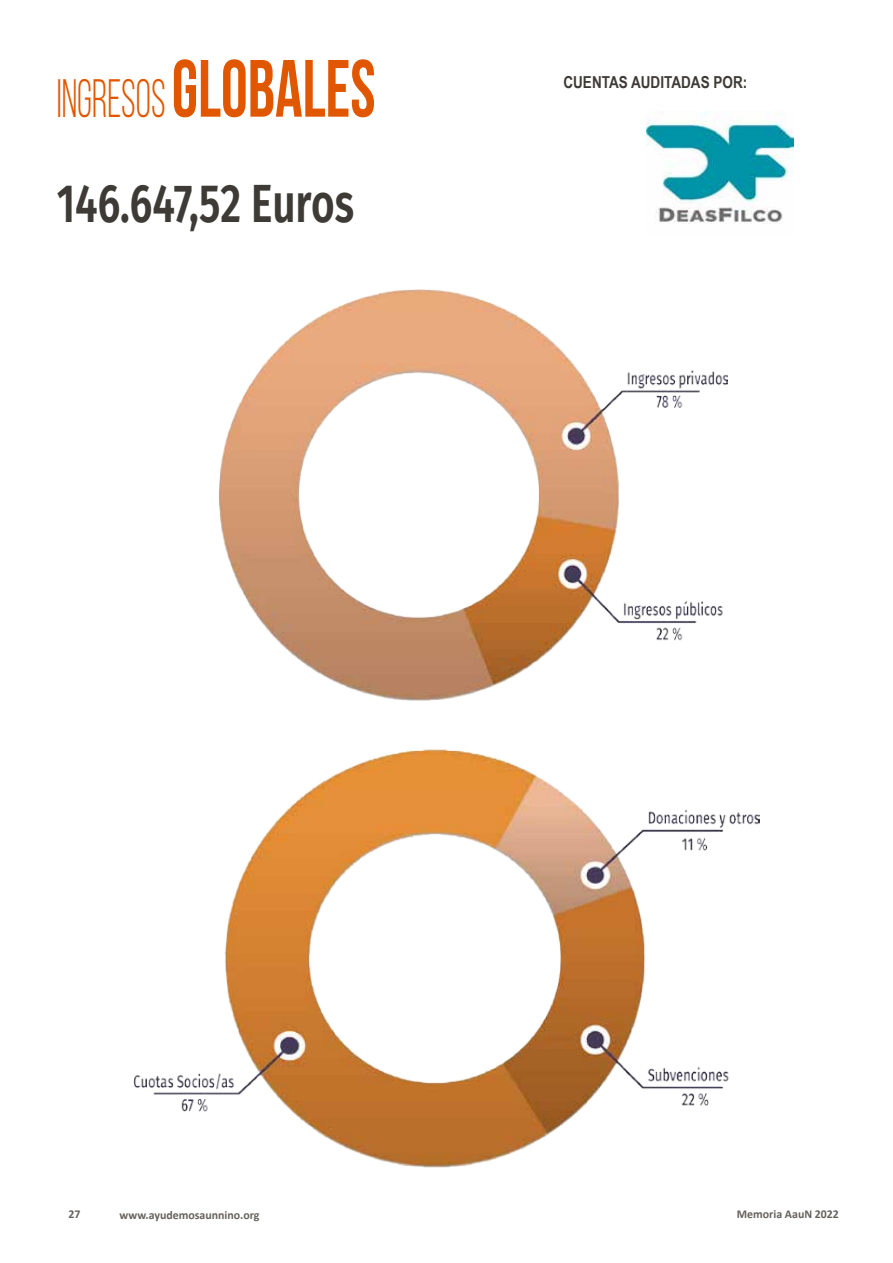
<style>
.page{position:relative;width:893px;height:1263px;background:#fff}
.page>*{position:absolute;margin:0;border:0;box-sizing:border-box;transform-origin:0 0}
.t1{font:54px "Bebas Neue";color:#e15700;scale:.73 1}
.t2{font:600 54px "Fira Sans";color:#3e3b36;scale:.75 1}
.t3{font:700 16.5px "Arial Narrow";color:#3e3b36}
.t4{font:700 12px "Calibri";color:#65625e}
.s1{font-weight:700;font-size:81px}
</style>
<div class="page">
<img style="left:219px;top:289px;width:508px;height:397px">
<img style="left:134px;top:686px;width:625px;height:482px">
<img style="left:646px;top:112px;width:147px;height:112px">
<h1 class="t1" style="left:57px;top:69px;width:438px">INGRESOS <span class="s1">GLOBALES</span></h1>
<h1 class="t2" style="left:57px;top:158px;width:398px">146.647,52 Euros</h1>
<h2 class="t3" style="left:563px;top:70px;width:185px">CUENTAS AUDITADAS POR:</h2>
<p class="t4" style="left:69px;top:1205px;width:14px">27</p>
<p class="t4" style="left:120px;top:1206px;width:141px">www.ayudemosaunnino.org</p>
<p class="t4" style="left:737px;top:1205px;width:104px">Memoria AauN 2022</p>
</div>
